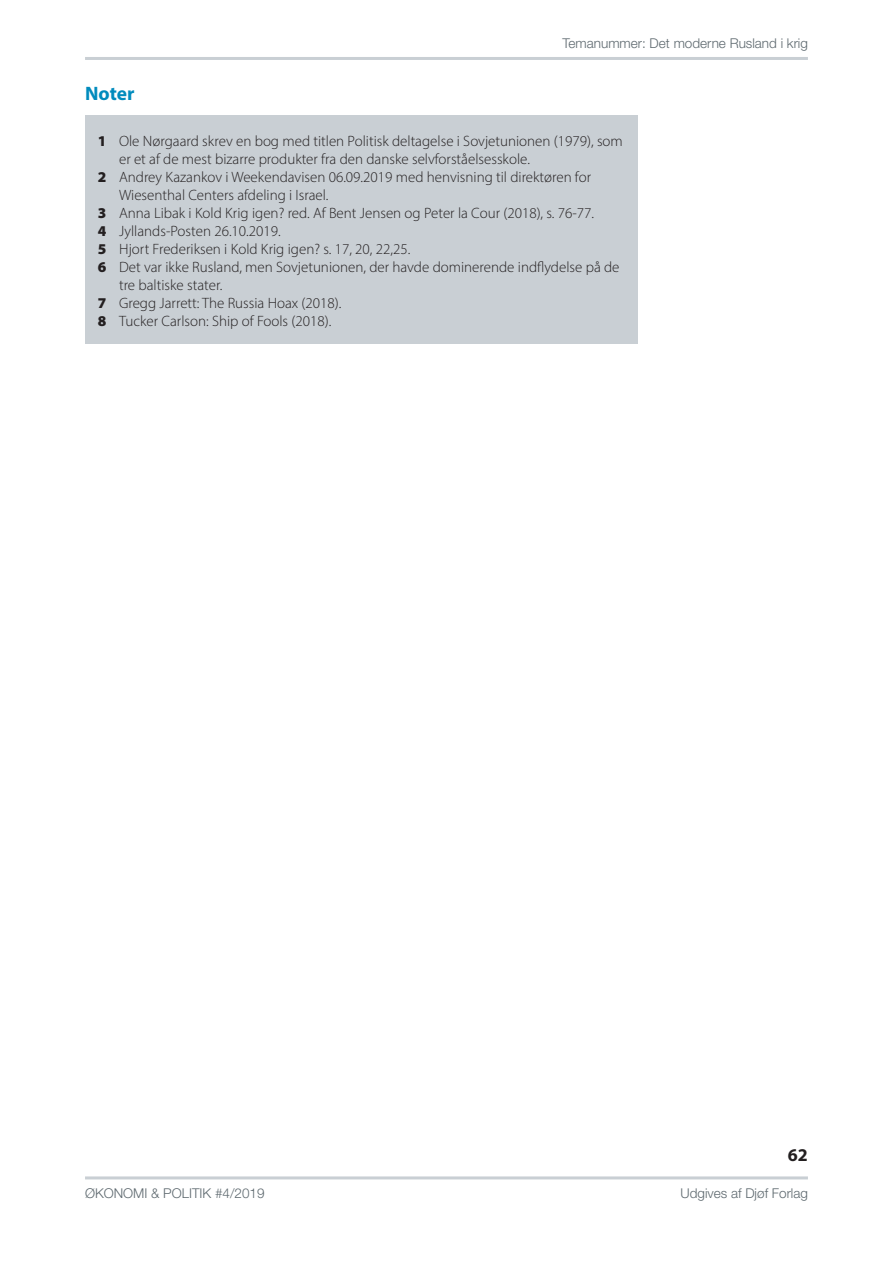
<style>
.page{position:relative;width:893px;height:1263px;background:#fff}
.page>*{position:absolute;margin:0;border:0;box-sizing:border-box;transform-origin:0 0}
.t1{font:700 19.5px "Myriad Pro";color:#008bbd}
.t2{font:700 18px "Myriad Pro";color:#231f20}
.t3{font:300 15px "Myriad Pro";color:#231f20}
.t4{font:300 13.5px "Helvetica Neue LT Std";color:#5e696f}
.s1{font-weight:900}
</style>
<div class="page">
<hr style="left:85px;top:1176px;width:723px;height:3px;background:#c9cfd4">
<hr style="left:85px;top:57px;width:723px;height:3px;background:#c9cfd4">
<div style="left:85px;top:115px;width:553px;height:228px;background:#c9cfd4"></div>
<p class="t4" style="left:563px;top:35px;width:247px">Temanummer: Det moderne Rusland i krig</p>
<h1 class="t1" style="left:85px;top:80px;width:51px">Noter</h1>
<p class="t3" style="left:98px;top:132px;width:527px"><span class="s1">1</span> Ole Nørgaard skrev en bog med titlen Politisk deltagelse i Sovjetunionen (1979), som</p>
<p class="t3" style="left:119px;top:150px;width:412px">er et af de mest bizarre produkter fra den danske selvforståelsesskole.</p>
<p class="t3" style="left:98px;top:168px;width:495px"><span class="s1">2</span> Andrey Kazankov i Weekendavisen 06.09.2019 med henvisning til direktøren for</p>
<p class="t3" style="left:119px;top:186px;width:211px">Wiesenthal Centers afdeling i Israel.</p>
<p class="t3" style="left:98px;top:204px;width:498px"><span class="s1">3</span> Anna Libak i Kold Krig igen? red. Af Bent Jensen og Peter la Cour (2018), s. 76-77.</p>
<p class="t3" style="left:98px;top:222px;width:184px"><span class="s1">4</span> Jyllands-Posten 26.10.2019.</p>
<p class="t3" style="left:98px;top:240px;width:314px"><span class="s1">5</span> Hjort Frederiksen i Kold Krig igen? s. 17, 20, 22,25.</p>
<p class="t3" style="left:98px;top:258px;width:523px"><span class="s1">6</span> Det var ikke Rusland, men Sovjetunionen, der havde dominerende indflydelse på de</p>
<p class="t3" style="left:119px;top:276px;width:105px">tre baltiske stater.</p>
<p class="t3" style="left:98px;top:294px;width:245px"><span class="s1">7</span> Gregg Jarrett: The Russia Hoax (2018).</p>
<p class="t3" style="left:98px;top:312px;width:235px"><span class="s1">8</span> Tucker Carlson: Ship of Fools (2018).</p>
<p class="t2" style="left:788px;top:1143px;width:21px">62</p>
<p class="t4" style="left:85px;top:1185px;width:181px">ØKONOMI &amp; POLITIK #4/2019</p>
<p class="t4" style="left:681px;top:1185px;width:129px">Udgives af Djøf Forlag</p>
</div>
